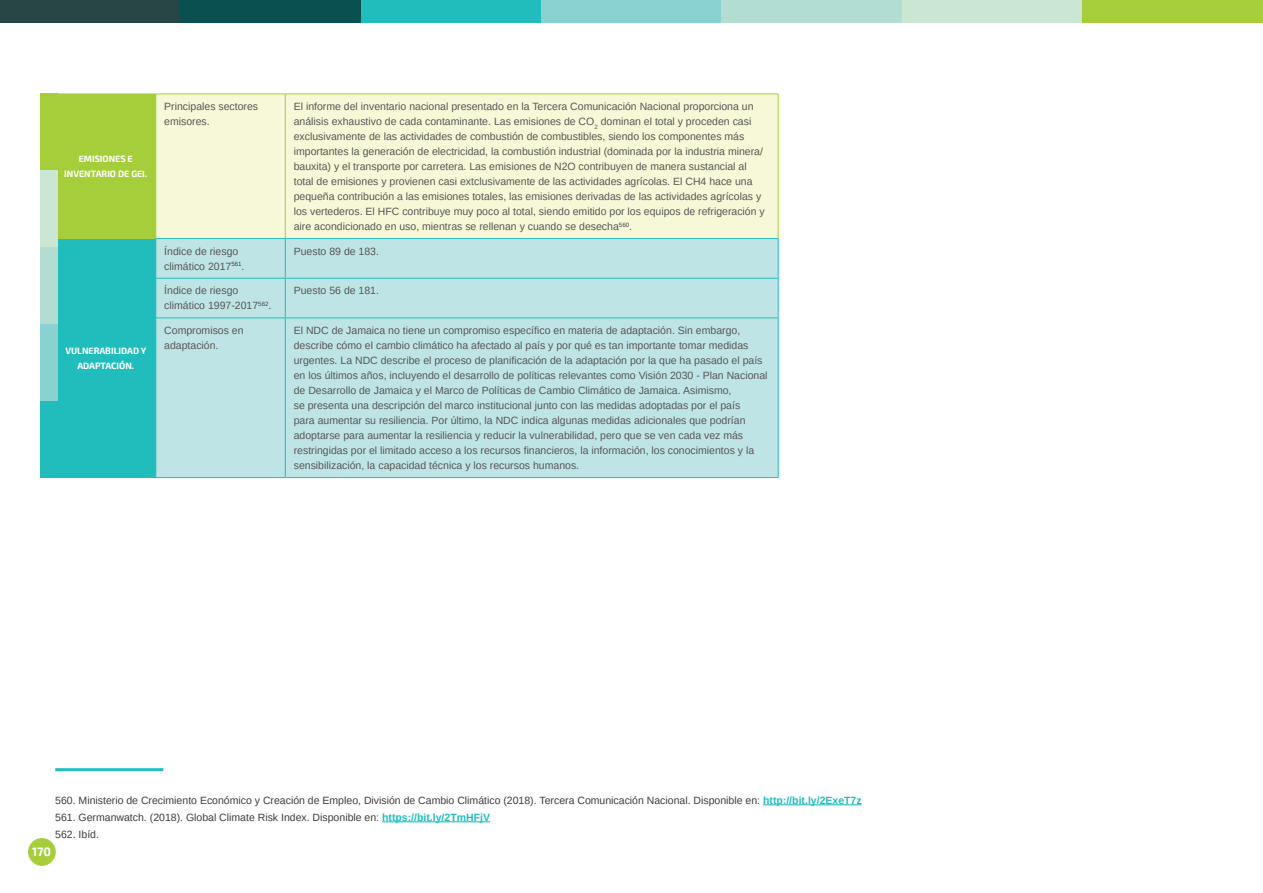
<style>
.page{position:relative;width:1263px;height:893px;background:#fff}
.page>*{position:absolute;margin:0;border:0;box-sizing:border-box;transform-origin:0 0}
.t1{font:700 12px "Exo 2";color:#fff}
._000text_tabla{font:10.5px/15px "Arimo";color:#575756}
._000nota_de_pie{font:10.5px "Arimo";color:#3e3e3f}
.tex-intro-concep{font:700 9px/15px "Exo 2";color:#fff;text-align:center}
.s1{font-weight:700;color:#21bdbd}
</style>
<div class="page">
<div style="left:0;top:0;width:180px;height:22px;background:#284545"></div>
<div style="left:180px;top:0;width:181px;height:22px;background:#0b5051"></div>
<div style="left:361px;top:0;width:180px;height:22px;background:#21bdbd"></div>
<div style="left:541px;top:0;width:181px;height:22px;background:#89d2d1"></div>
<div style="left:722px;top:0;width:180px;height:22px;background:#b1ddd3"></div>
<div style="left:902px;top:0;width:180px;height:22px;background:#cbe6d3"></div>
<div style="left:1082px;top:0;width:181px;height:22px;background:#a6ce3b"></div>
<div style="left:28px;top:838px;width:28px;height:28px;background:#a6ce3b;border-radius:50%"></div>
<hr style="left:1262px;top:0;width:1px;height:94px;background:#a6ce3b">
<div style="left:56px;top:94px;width:100px;height:145px;background:#a6ce3b"></div>
<div style="left:156px;top:95px;width:622px;height:143px;background:#f7f8d8"></div>
<div style="left:56px;top:239px;width:100px;height:239px;background:#21bdbd"></div>
<div style="left:156px;top:239px;width:622px;height:238px;background:#bfe4e5"></div>
<hr style="left:156px;top:94px;width:129px;height:1px;background:#a6ce39">
<hr style="left:285px;top:94px;width:493px;height:1px;background:#a6ce39">
<hr style="left:285px;top:94px;width:1px;height:144px;background:#a6ce39">
<hr style="left:778px;top:94px;width:1px;height:144px;background:#a6ce39">
<hr style="left:155px;top:238px;width:130px;height:1px;background:#21bdbd">
<hr style="left:285px;top:238px;width:493px;height:1px;background:#21bdbd">
<hr style="left:285px;top:239px;width:1px;height:39px;background:#21bdbd">
<hr style="left:778px;top:239px;width:1px;height:39px;background:#21bdbd">
<hr style="left:156px;top:278px;width:129px;height:1px;background:#21bdbd">
<hr style="left:285px;top:278px;width:493px;height:1px;background:#21bdbd">
<hr style="left:285px;top:279px;width:1px;height:39px;background:#21bdbd">
<hr style="left:778px;top:279px;width:1px;height:39px;background:#21bdbd">
<hr style="left:156px;top:318px;width:129px;height:1px;background:#21bdbd">
<hr style="left:285px;top:318px;width:493px;height:1px;background:#21bdbd">
<hr style="left:285px;top:318px;width:1px;height:159px;background:#21bdbd">
<hr style="left:778px;top:318px;width:1px;height:159px;background:#21bdbd">
<hr style="left:155px;top:477px;width:130px;height:1px;background:#21bdbd">
<hr style="left:285px;top:477px;width:493px;height:1px;background:#21bdbd">
<hr style="left:55px;top:768px;width:108px;height:3px;background:#21bdbd">
<hr style="left:763px;top:804px;width:99px;height:1px;background:#21bdbd">
<hr style="left:382px;top:821px;width:108px;height:1px;background:#21bdbd">
<div style="left:41px;top:401px;width:17px;height:76px;background:#21bdbd"></div>
<div style="left:41px;top:324px;width:17px;height:77px;background:#89d2d1"></div>
<div style="left:41px;top:247px;width:17px;height:77px;background:#b1ddd3"></div>
<div style="left:41px;top:170px;width:17px;height:77px;background:#cbe6d3"></div>
<div style="left:41px;top:94px;width:17px;height:76px;background:#a6ce3b"></div>
<p class="tex-intro-concep" style="left:64px;top:151px;width:84px">EMISIONES E<br>INVENTARIO DE GEI.</p>
<p class="tex-intro-concep" style="left:65px;top:343px;width:82px">VULNERABILIDAD Y<br>ADAPTACIÓN.</p>
<p class="_000text_tabla" style="left:164px;top:99px;width:95px">Principales sectores emisores.</p>
<p class="_000text_tabla" style="left:294px;top:99px;width:472px">El informe del inventario nacional presentado en la Tercera Comunicación Nacional proporciona un análisis exhaustivo de cada contaminante. Las emisiones de CO<sub>2</sub> dominan el total y proceden casi exclusivamente de las actividades de combustión de combustibles, siendo los componentes más importantes la generación de electricidad, la combustión industrial (dominada por la industria minera/ bauxita) y el transporte por carretera. Las emisiones de N2O contribuyen de manera sustancial al total de emisiones y provienen casi extclusivamente de las actividades agrícolas. El CH4 hace una pequeña contribución a las emisiones totales, las emisiones derivadas de las actividades agrícolas y los vertederos. El HFC contribuye muy poco al total, siendo emitido por los equipos de refrigeración y aire acondicionado en uso, mientras se rellenan y cuando se desecha<sup>560</sup>.</p>
<p class="_000text_tabla" style="left:164px;top:244px;width:82px">Índice de riesgo climático 2017<sup>561</sup>.</p>
<p class="_000text_tabla" style="left:294px;top:244px;width:87px">Puesto 89 de 183.</p>
<p class="_000text_tabla" style="left:164px;top:283px;width:109px">Índice de riesgo climático 1997-2017<sup>562</sup>.</p>
<p class="_000text_tabla" style="left:294px;top:283px;width:87px">Puesto 56 de 181.</p>
<p class="_000text_tabla" style="left:164px;top:323px;width:81px">Compromisos en adaptación.</p>
<p class="_000text_tabla" style="left:294px;top:323px;width:475px">El NDC de Jamaica no tiene un compromiso específico en materia de adaptación. Sin embargo, describe cómo el cambio climático ha afectado al país y por qué es tan importante tomar medidas urgentes. La NDC describe el proceso de planificación de la adaptación por la que ha pasado el país en los últimos años, incluyendo el desarrollo de políticas relevantes como Visión 2030 - Plan Nacional de Desarrollo de Jamaica y el Marco de Políticas de Cambio Climático de Jamaica. Asimismo,<br>se presenta una descripción del marco institucional junto con las medidas adoptadas por el país<br>para aumentar su resiliencia. Por último, la NDC indica algunas medidas adicionales que podrían adoptarse para aumentar la resiliencia y reducir la vulnerabilidad, pero que se ven cada vez más restringidas por el limitado acceso a los recursos financieros, la información, los conocimientos y la sensibilización, la capacidad técnica y los recursos humanos.</p>
<p class="_000nota_de_pie" style="left:55px;top:793px;width:808px">560. Ministerio de Crecimiento Económico y Creación de Empleo, División de Cambio Climático (2018). Tercera Comunicación Nacional. Disponible en: <span class="s1">http://bit.ly/2ExeT7z</span></p>
<p class="_000nota_de_pie" style="left:55px;top:810px;width:436px">561. Germanwatch. (2018). Global Climate Risk Index. Disponible en: <span class="s1">https://bit.ly/2TmHFjV</span></p>
<p class="_000nota_de_pie" style="left:55px;top:827px;width:45px">562. Ibíd.</p>
<p class="t1" style="left:32px;top:844px;width:21px">170</p>
</div>
